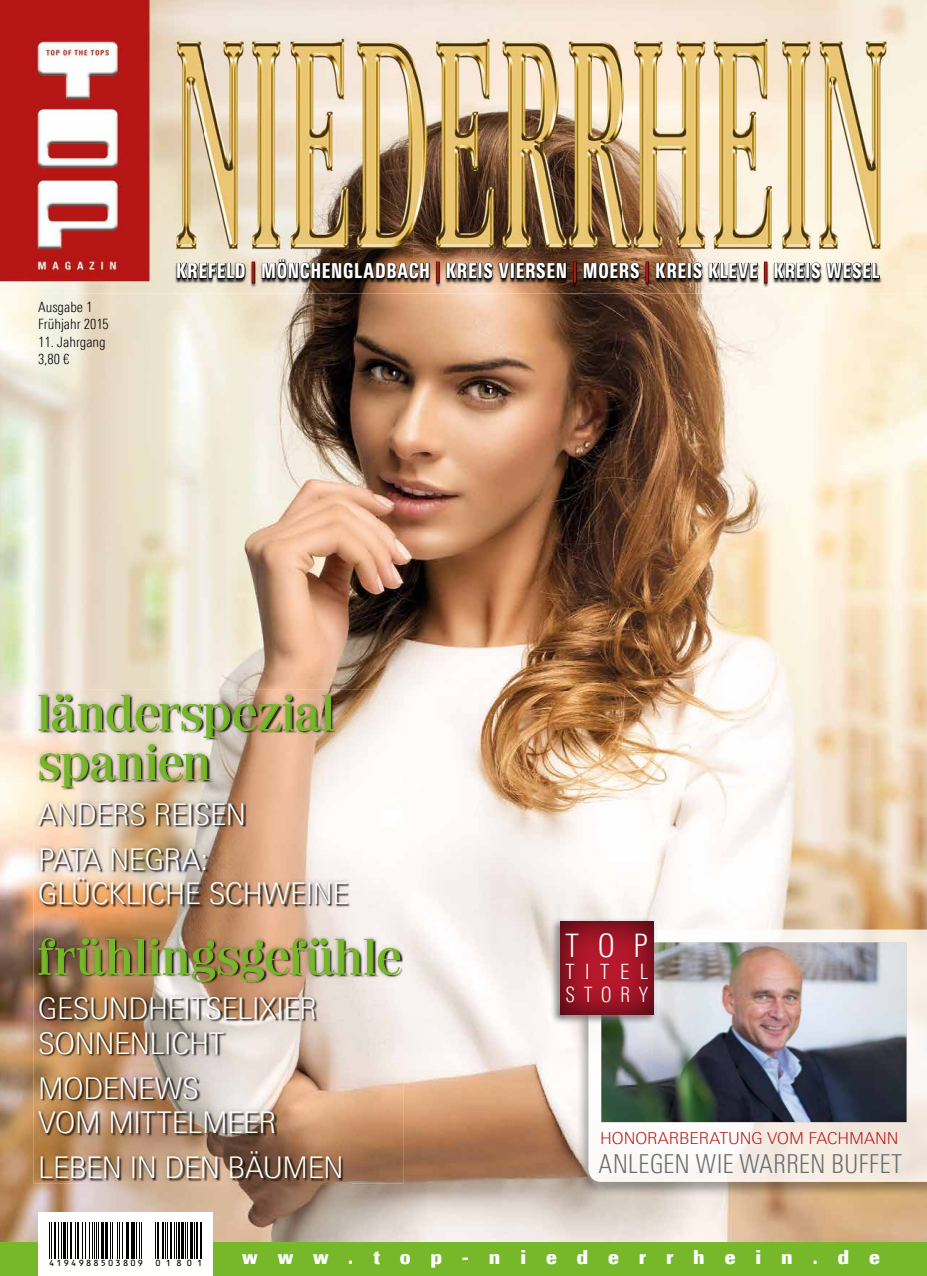
<style>
.page{position:relative;width:927px;height:1276px;background:#fff}
.page>*{position:absolute;margin:0;border:0;box-sizing:border-box;transform-origin:0 0}
.t1{font:500 49.5px/49.5px "Narziss";letter-spacing:.01em;color:#76b82a}
.t2{font:300 32.4px "Linotype Univers 320 Cn";color:#fff}
.t3{font:300 30px/34.5px "Linotype Univers 330";letter-spacing:-.015em;color:#fff;scale:.9 1}
.t4{font:300 26.1px "Linotype Univers 320 Cn";color:#6b6e6e}
.t5{font:300 21.15px/22.5px "Linotype Univers 320 Cn";letter-spacing:.445em;color:#fff;scale:1.05 1}
.t6{font:900 20.7px "Linotype Univers 820 Cn";letter-spacing:.04em;color:#fff;scale:.8 1}
.t7{font:19.5px "Linotype Univers 920 Cn X Black";letter-spacing:1.02em;color:#fff}
.t8{font:300 16.5px "Linotype Univers 330";letter-spacing:-.005em;color:#b61615;scale:.96 1}
.t9{font:300 14.25px/17.1px "Linotype Univers 320 Cn";color:#000}
.t10{font:9.75px "OCRB10 Pitch BT";letter-spacing:.155em;color:#000}
.s1{color:#b61615}
</style>
<div class="page">
<img style="left:0;top:293px;width:927px;height:949px">
<div style="left:0;top:1242px;width:927px;height:34px;background:#76b82a"></div>
<img style="left:33px;top:689px;width:371px;height:49px">
<img style="left:33px;top:738px;width:53px;height:445px">
<img style="left:351px;top:738px;width:53px;height:445px">
<img style="left:86px;top:1181px;width:265px;height:2px">
<img style="left:39px;top:695px;width:364px;height:486px">
<img style="left:39px;top:694px;width:295px;height:43px">
<img style="left:40px;top:744px;width:170px;height:43px">
<img style="left:39px;top:938px;width:361px;height:43px">
<img style="left:38px;top:1212px;width:175px;height:30px">
<div style="left:38px;top:1242px;width:175px;height:34px;background:#fffffe"></div>
<img style="left:0;top:0;width:927px;height:293px">
<img style="left:174px;top:259px;width:708px;height:28px">
<svg style="left:176px;top:262px;width:70px;height:18px"></svg>
<div style="left:252px;top:262px;width:3px;height:21px;border:1px solid #000"></div>
<img style="left:261px;top:253px;width:169px;height:34px">
<svg style="left:446px;top:262px;width:31px;height:18px"></svg>
<div style="left:478px;top:263px;width:4px;height:16px;border:1px solid #000"></div>
<svg style="left:483px;top:262px;width:27px;height:20px"></svg>
<div style="left:510px;top:263px;width:4px;height:16px;border:1px solid #000"></div>
<svg style="left:516px;top:255px;width:51px;height:32px;background:#482e1d"></svg>
<div style="left:574px;top:262px;width:2px;height:21px;border:1px solid #000"></div>
<svg style="left:583px;top:253px;width:57px;height:29px;background:#492f1c"></svg>
<div style="left:646px;top:262px;width:3px;height:21px;border:1px solid #000"></div>
<svg style="left:655px;top:262px;width:103px;height:20px;background:#554b42"></svg>
<div style="left:764px;top:262px;width:3px;height:21px;border:1px solid #000"></div>
<svg style="left:774px;top:262px;width:31px;height:18px"></svg>
<div style="left:806px;top:263px;width:4px;height:16px;border:1px solid #000"></div>
<svg style="left:811px;top:259px;width:69px;height:25px;background:#807b72"></svg>
<hr style="left:49px;top:1222px;width:1px;height:36px;background:#000">
<hr style="left:51px;top:1222px;width:1px;height:36px;background:#000">
<hr style="left:54px;top:1222px;width:2px;height:36px;background:#000">
<hr style="left:58px;top:1222px;width:1px;height:36px;background:#000">
<hr style="left:61px;top:1222px;width:1px;height:36px;background:#000">
<hr style="left:63px;top:1222px;width:2px;height:36px;background:#000">
<hr style="left:67px;top:1222px;width:1px;height:36px;background:#000">
<hr style="left:71px;top:1222px;width:1px;height:36px;background:#000">
<hr style="left:75px;top:1222px;width:1px;height:36px;background:#000">
<hr style="left:77px;top:1222px;width:2px;height:36px;background:#000">
<hr style="left:82px;top:1222px;width:1px;height:36px;background:#000">
<hr style="left:85px;top:1222px;width:1px;height:36px;background:#000">
<hr style="left:89px;top:1222px;width:1px;height:36px;background:#000">
<hr style="left:92px;top:1222px;width:1px;height:36px;background:#000">
<hr style="left:94px;top:1222px;width:1px;height:36px;background:#000">
<hr style="left:96px;top:1222px;width:1px;height:36px;background:#000">
<hr style="left:98px;top:1222px;width:1px;height:36px;background:#000">
<hr style="left:101px;top:1222px;width:3px;height:36px;background:#000">
<hr style="left:105px;top:1222px;width:3px;height:36px;background:#000">
<hr style="left:110px;top:1222px;width:1px;height:36px;background:#000">
<hr style="left:112px;top:1222px;width:1px;height:36px;background:#000">
<hr style="left:117px;top:1222px;width:1px;height:36px;background:#000">
<hr style="left:119px;top:1222px;width:1px;height:36px;background:#000">
<hr style="left:122px;top:1222px;width:1px;height:36px;background:#000">
<hr style="left:126px;top:1222px;width:2px;height:36px;background:#000">
<hr style="left:131px;top:1222px;width:1px;height:36px;background:#000">
<hr style="left:133px;top:1222px;width:2px;height:36px;background:#000">
<hr style="left:137px;top:1222px;width:1px;height:36px;background:#000">
<hr style="left:139px;top:1222px;width:1px;height:36px;background:#000">
<hr style="left:141px;top:1222px;width:1px;height:36px;background:#000">
<hr style="left:155px;top:1222px;width:1px;height:36px;background:#000">
<hr style="left:157px;top:1222px;width:2px;height:36px;background:#000">
<hr style="left:162px;top:1222px;width:2px;height:36px;background:#000">
<hr style="left:165px;top:1222px;width:1px;height:36px;background:#000">
<hr style="left:167px;top:1222px;width:1px;height:36px;background:#000">
<hr style="left:170px;top:1222px;width:2px;height:36px;background:#000">
<hr style="left:174px;top:1222px;width:1px;height:36px;background:#000">
<hr style="left:176px;top:1222px;width:1px;height:36px;background:#000">
<hr style="left:178px;top:1222px;width:2px;height:36px;background:#000">
<hr style="left:181px;top:1222px;width:3px;height:36px;background:#000">
<hr style="left:185px;top:1222px;width:1px;height:36px;background:#000">
<hr style="left:187px;top:1222px;width:1px;height:36px;background:#000">
<hr style="left:190px;top:1222px;width:3px;height:36px;background:#000">
<hr style="left:194px;top:1222px;width:1px;height:36px;background:#000">
<hr style="left:196px;top:1222px;width:2px;height:36px;background:#000">
<hr style="left:200px;top:1222px;width:2px;height:36px;background:#000">
<div style="left:576px;top:928px;width:351px;height:269px;background:#000;opacity:.4"></div>
<svg style="left:588px;top:929px;width:339px;height:253px"></svg>
<img style="left:601px;top:942px;width:305px;height:180px">
<div style="left:546px;top:907px;width:122px;height:122px;background:#fff;opacity:.75"></div>
<div style="left:559px;top:918px;width:97px;height:98px;background:#000;opacity:.75"></div>
<p class="t9" style="left:38px;top:299px;width:72px">Ausgabe 1<br>Frühjahr 2015</p>
<p class="t9" style="left:38px;top:333px;width:69px">11. Jahrgang<br>3,80 €</p>
<p class="t6" style="left:176px;top:258px;width:881px">KREFELD <span class="s1">|</span> MÖNCHENGLADBACH <span class="s1">|</span> KREIS VIERSEN <span class="s1">|</span> MOERS <span class="s1">|</span> KREIS KLEVE <span class="s1">|</span> KREIS WESEL</p>
<h1 class="t1" style="left:38px;top:687px;width:297px">länderspezial spanien</h1>
<p class="t3" style="left:38px;top:791px;width:232px;line-height:45px">ANDERS REISEN<br>PATA NEGRA:</p>
<p class="t3" style="left:38px;top:876px;width:346px">GLÜCKLICHE SCHWEINE</p>
<h1 class="t1" style="left:38px;top:931px;width:365px">frühlingsgefühle</h1>
<p class="t3" style="left:38px;top:991px;width:311px">GESUNDHEITSELIXIER<br>SONNENLICHT</p>
<p class="t3" style="left:38px;top:1070px;width:266px">MODENEWS<br>VOM MITTELMEER</p>
<p class="t3" style="left:38px;top:1150px;width:341px">LEBEN IN DEN BÄUMEN</p>
<p class="t2" style="left:566px;top:926px;width:84px">TOP</p>
<p class="t5" style="left:566px;top:960px;width:80px">TITEL<br>STORY</p>
<p class="t8" style="left:600px;top:1128px;width:312px">HONORARBERATUNG VOM FACHMANN</p>
<p class="t4" style="left:599px;top:1148px;width:305px">ANLEGEN WIE WARREN BUFFET</p>
<p class="t10" style="left:49px;top:1258px;width:156px">4194988503809 0 1 8 0 1</p>
<p class="t7" style="left:242px;top:1245px;width:639px">www.top-niederrhein.de</p>
</div>
